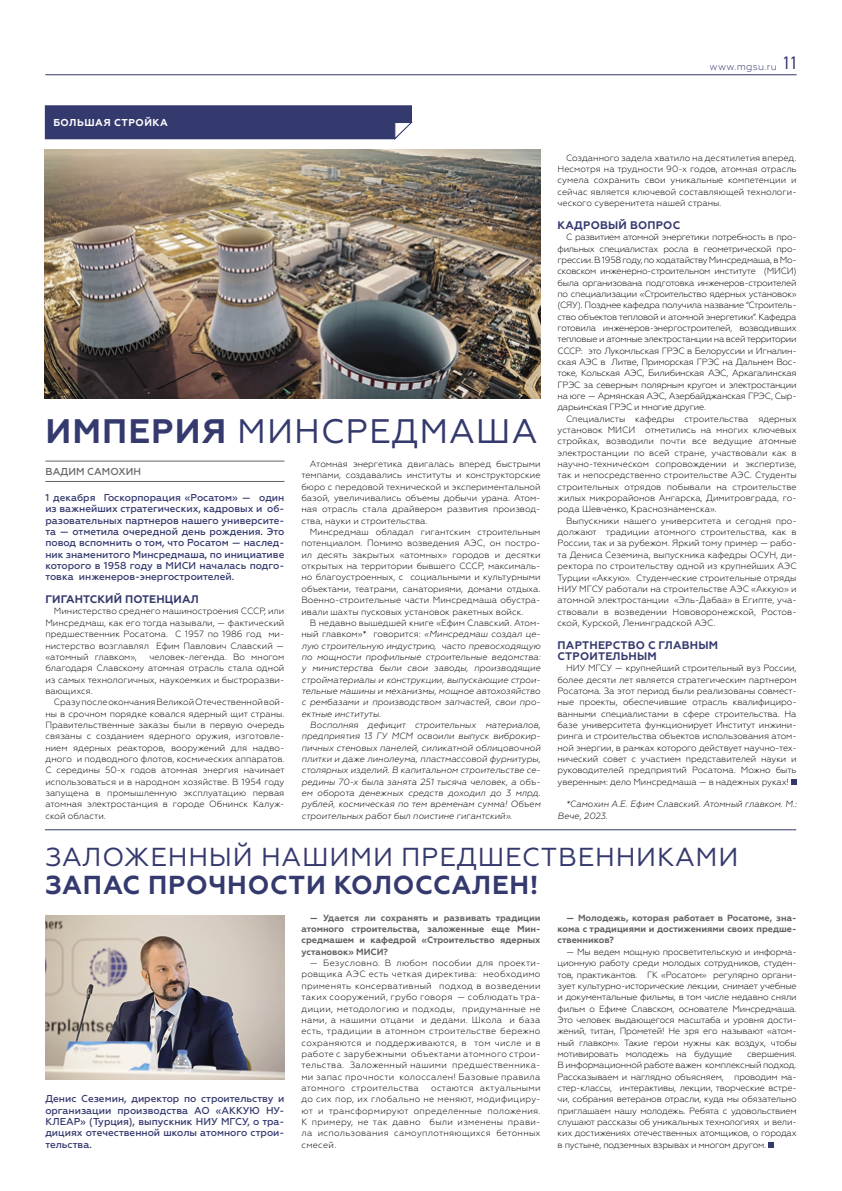
<style>
.page{position:relative;width:842px;height:1191px;background:#fff}
.page>*{position:absolute;margin:0;border:0;box-sizing:border-box;transform-origin:0 0}
.t1{font:34px "Geometria";letter-spacing:.03em;color:#353a6e}
.t2{font:26px "Geometria";letter-spacing:.03em;color:#353a6e}
.t3{font:700 26px "Geometria";letter-spacing:.03em;color:#353a6e}
.t4{font:700 11px/11.3px "Geometria";letter-spacing:.02em;color:#353a6e}
.t5{font:500 10px/11.3px "Geometria";color:#353a6e;text-align:justify}
.t6{font:700 10px "Geometria";letter-spacing:.05em;color:#fff}
.t7{font:300 10px "Geometria";letter-spacing:.03em;color:#353a6e}
.t8{font:500 10px "Geometria";letter-spacing:.01em;color:#636363}
.t9{font:300 9px/11.3px "Geometria";color:#000;text-align:justify}
.t10{font:italic 300 9px/11.3px "Geometria";color:#000;text-align:justify}
.t11{font:700 9px/11.3px "Geometria";color:#636363;text-align:justify}
.s1{font-family:"PF Din Text Comp Pro";font-weight:400;font-size:18px}
.s2{font-weight:700}
.s3{font-style:normal}
</style>
<div class="page">
<hr style="left:45px;top:74px;width:752px;height:1px;background:#353a6e">
<div style="left:45px;top:105px;width:368px;height:34px;background:#353a6e"></div>
<hr style="left:45px;top:461px;width:239px;height:1px;background:#636363">
<hr style="left:45px;top:481px;width:239px;height:1px;background:#636363">
<hr style="left:45px;top:829px;width:751px;height:1px;background:#353a6e">
<svg style="left:768px;top:1142px;width:6px;height:5px"></svg>
<img style="left:45px;top:149px;width:495px;height:250px">
<svg style="left:791px;top:779px;width:6px;height:5px"></svg>
<img style="left:45px;top:915px;width:239px;height:164px">
<p class="t6" style="left:53px;top:117px;width:116px">БОЛЬШАЯ СТРОЙКА</p>
<p class="t7" style="left:709px;top:60px;width:89px">www.mgsu.ru <span class="s1">11</span></p>
<p class="t9" style="left:557px;top:152px;width:241px;text-indent:9px">Созданного задела хватило на десятилетия вперед.<br>Несмотря на трудности 90-х годов, атомная отрасль сумела сохранить свои уникальные компетенции и сейчас является ключевой составляющей технологи&shy;ческого суверенитета нашей страны.</p>
<p class="t4" style="left:558px;top:219px;width:124px">КАДРОВЫЙ ВОПРОС</p>
<p class="t9" style="left:557px;top:231px;width:241px;text-indent:9px">С развитием атомной энергетики потребность в про&shy;фильных специалистах росла в геометрической про&shy;грессии. В 1958 году, по ходатайству Минсредмаша, в Мо&shy;сковском инженерно-строительном институте (МИСИ) была организована подготовка инженеров-строителей по специализации «Строительство ядерных установок» (СЯУ). Позднее кафедра получила название “Строитель&shy;ство объектов тепловой и атомной энергетики”. Кафедра готовила инженеров-энергостроителей, возводивших тепловые и атомные электростанции на всей территории СССР: это Лукомльская ГРЭС в Белоруссии и Игналин&shy;ская АЭС в Литве, Приморская ГРЭС на Дальнем Вос&shy;токе, Кольская АЭС, Билибинская АЭС, Аркагалинская ГРЭС за северным полярным кругом и электростанции на юге — Армянская АЭС, Азербайджанская ГРЭС, Сыр&shy;дарьинская ГРЭС и многие другие.</p>
<p class="t9" style="left:557px;top:413px;width:241px;text-indent:9px">Специалисты кафедры строительства ядерных установок МИСИ отметились на многих ключевых стройках, возводили почти все ведущие атомные электростанции по всей стране, участвовали как в научно-техническом сопровождении и экспертизе, так и непосредственно строительстве АЭС. Студенты строительных отрядов побывали на строительстве жилых микрорайонов Ангарска, Димитровграда, го&shy;рода Шевченко, Краснознаменска».</p>
<p class="t9" style="left:557px;top:515px;width:241px;text-indent:9px">Выпускники нашего университета и сегодня про&shy;должают традиции атомного строительства, как в России, так и за рубежом. Яркий тому пример — рабо&shy;та Дениса Сеземина, выпускника кафедры ОСУН, ди&shy;ректора по строительству одной из крупнейших АЭС Турции «Аккую». Студенческие строительные отряды НИУ МГСУ работали на строительстве АЭС «Аккую» и атомной электростанции «Эль-Дабаа» в Египте, уча&shy;ствовали в возведении Нововоронежской, Ростов&shy;ской, Курской, Ленинградской АЭС.</p>
<p class="t4" style="left:558px;top:639px;width:162px">ПАРТНЕРСТВО С ГЛАВНЫМ<br>СТРОИТЕЛЬНЫМ</p>
<p class="t9" style="left:557px;top:662px;width:241px;text-indent:9px">НИУ МГСУ — крупнейший строительный вуз России, более десяти лет является стратегическим партнером Росатома. За этот период были реализованы совмест&shy;ные проекты, обеспечившие отрасль квалифициро&shy;ванными специалистами в сфере строительства. На базе университета функционирует Институт инжини&shy;ринга и строительства объектов использования атом&shy;ной энергии, в рамках которого действует научно-тех&shy;нический совет с участием представителей науки и руководителей предприятий Росатома. Можно быть уверенным: дело Минсредмаша — в надежных руках!</p>
<p class="t10" style="left:557px;top:798px;width:241px;text-indent:9px">*Самохин А.Е. Ефим Славский. Атомный главком. М.:<br>Вече, 2023.</p>
<h1 class="t1" style="left:46px;top:411px;width:493px"><span class="s2">ИМПЕРИЯ</span> МИНСРЕДМАША</h1>
<p class="t9" style="left:301px;top:458px;width:241px;text-indent:9px">Атомная энергетика двигалась вперед быстрыми темпами, создавались институты и конструкторские бюро с передовой технической и экспериментальной базой, увеличивались объемы добычи урана. Атом&shy;ная отрасль стала драйвером развития производ&shy;ства, науки и строительства.</p>
<p class="t9" style="left:301px;top:526px;width:241px;text-indent:9px">Минсредмаш обладал гигантским строительным потенциалом. Помимо возведения АЭС, он постро&shy;ил десять закрытых «атомных» городов и десятки открытых на территории бывшего СССР, максималь&shy;но благоустроенных, с социальными и культурными объектами, театрами, санаториями, домами отдыха.<br>Военно-строительные части Минсредмаша обустра&shy;ивали шахты пусковых установок ракетных войск.</p>
<p class="t10" style="left:301px;top:617px;width:241px;text-indent:9px"><span class="s3">В недавно вышедшей книге «Ефим Славский. Атом&shy;ный главком»* говорится:</span> «Минсредмаш создал це&shy;лую строительную индустрию, часто превосходящую по мощности профильные строительные ведомства: у министерства были свои заводы, производящие стройматериалы и конструкции, выпускающие строи&shy;тельные машины и механизмы, мощное автохозяйство с рембазами и производством запчастей, свои про&shy;ектные институты.</p>
<p class="t10" style="left:301px;top:719px;width:241px;text-indent:9px">Восполняя дефицит строительных материалов, предприятия 13 ГУ МСМ освоили выпуск виброкир&shy;пичных стеновых панелей, силикатной облицовочной плитки и даже линолеума, пластмассовой фурнитуры, столярных изделий. В капитальном строительстве се&shy;редины 70-х была занята 251 тысяча человек, а объ&shy;ем оборота денежных средств доходил до 3 млрд. рублей, космическая по тем временам сумма! Объем строительных работ был поистине гигантский».</p>
<p class="t8" style="left:45px;top:466px;width:97px">ВАДИМ САМОХИН</p>
<p class="t5" style="left:45px;top:492px;width:241px">1 декабря Госкорпорация «Росатом» — один из важнейших стратегических, кадровых и об&shy;разовательных партнеров нашего университе&shy;та — отметила очередной день рождения. Это повод вспомнить о том, что Росатом — наслед&shy;ник знаменитого Минсредмаша, по инициативе которого в 1958 году в МИСИ началась подго&shy;товка инженеров-энергостроителей.</p>
<p class="t4" style="left:45px;top:594px;width:155px">ГИГАНТСКИЙ ПОТЕНЦИАЛ</p>
<p class="t9" style="left:45px;top:605px;width:241px;text-indent:9px">Министерство среднего машиностроения СССР, или Минсредмаш, как его тогда называли, — фактический предшественник Росатома. С 1957 по 1986 год ми&shy;нистерство возглавлял Ефим Павлович Славский — «атомный главком»,</p>
<p class="t9" style="left:45px;top:651px;width:241px;text-indent:104px">человек-легенда. Во многом благодаря Славскому атомная отрасль стала одной из самых технологичных, наукоемких и быстроразви&shy;вающихся.</p>
<p class="t9" style="left:45px;top:696px;width:241px;text-indent:9px">Сразу после окончания Великой Отечественной вой&shy;ны в срочном порядке ковался ядерный щит страны.<br>Правительственные заказы были в первую очередь связаны с созданием ядерного оружия, изготовле&shy;нием ядерных реакторов, вооружений для надво&shy;дного и подводного флотов, космических аппаратов.<br>С середины 50-х годов атомная энергия начинает использоваться и в народном хозяйстве. В 1954 году запущена в промышленную эксплуатацию первая атомная электростанция в городе Обнинск Калуж&shy;ской области.</p>
<h2 class="t2" style="left:45px;top:842px;width:694px">ЗАЛОЖЕННЫЙ НАШИМИ ПРЕДШЕСТВЕННИКАМИ</h2>
<h2 class="t3" style="left:45px;top:869px;width:494px">ЗАПАС ПРОЧНОСТИ КОЛОССАЛЕН!</h2>
<p class="t5" style="left:45px;top:1093px;width:241px">Денис Сеземин, директор по строительству и организации производства АО «АККУЮ НУ-КЛЕАР» (Турция), выпускник НИУ МГСУ, о тра&shy;дициях отечественной школы атомного строи&shy;тельства.</p>
<p class="t11" style="left:301px;top:912px;width:241px;text-indent:9px">— Удается ли сохранять и развивать традиции атомного строительства, заложенные еще Мин&shy;средмашем и кафедрой «Строительство ядерных установок» МИСИ?</p>
<p class="t9" style="left:301px;top:957px;width:241px;text-indent:9px">— Безусловно. В любом пособии для проекти&shy;ровщика АЭС есть четкая директива: необходимо применять консервативный подход в возведении таких сооружений, грубо говоря — соблюдать тра&shy;диции, методологию и подходы, придуманные не нами, а нашими отцами и дедами. Школа и база есть, традиции в атомном строительстве бережно сохраняются и поддерживаются, в том числе и в работе с зарубежными объектами атомного строи&shy;тельства. Заложенный нашими предшественника&shy;ми запас прочности колоссален! Базовые правила атомного строительства</p>
<p class="t9" style="left:301px;top:1082px;width:241px;text-indent:130px">остаются актуальными до сих пор, их глобально не меняют, модифициру&shy;ют и трансформируют определенные положения.<br>К примеру, не так давно были изменены прави&shy;ла использования самоуплотняющихся бетонных смесей.</p>
<p class="t11" style="left:557px;top:912px;width:241px;text-indent:9px">— Молодежь, которая работает в Росатоме, зна&shy;кома с традициями и достижениями своих предше&shy;ственников?</p>
<p class="t9" style="left:557px;top:946px;width:241px;text-indent:9px">— Мы ведем мощную просветительскую и информа&shy;ционную работу среди молодых сотрудников, студен&shy;тов, практикантов. ГК «Росатом» регулярно органи&shy;зует культурно-исторические лекции, снимает учебные и документальные фильмы, в том числе недавно сняли фильм о Ефиме Славском, основателе Минсредмаша.<br>Это человек выдающегося масштаба и уровня дости&shy;жений, титан, Прометей! Не зря его называют «атом&shy;ный главком». Такие герои нужны как воздух, чтобы мотивировать молодежь на будущие</p>
<p class="t9" style="left:557px;top:1048px;width:241px;text-indent:190px">свершения.<br>В информационной работе важен комплексный подход.<br>Рассказываем и наглядно объясняем, проводим ма&shy;стер-классы, интерактивы, лекции, творческие встре&shy;чи, собрания ветеранов отрасли, куда мы обязательно приглашаем нашу молодежь. Ребята с удовольствием слушают рассказы об уникальных технологиях и вели&shy;ких достижениях отечественных атомщиков, о городах в пустыне, подземных взрывах и многом другом.</p>
</div>
